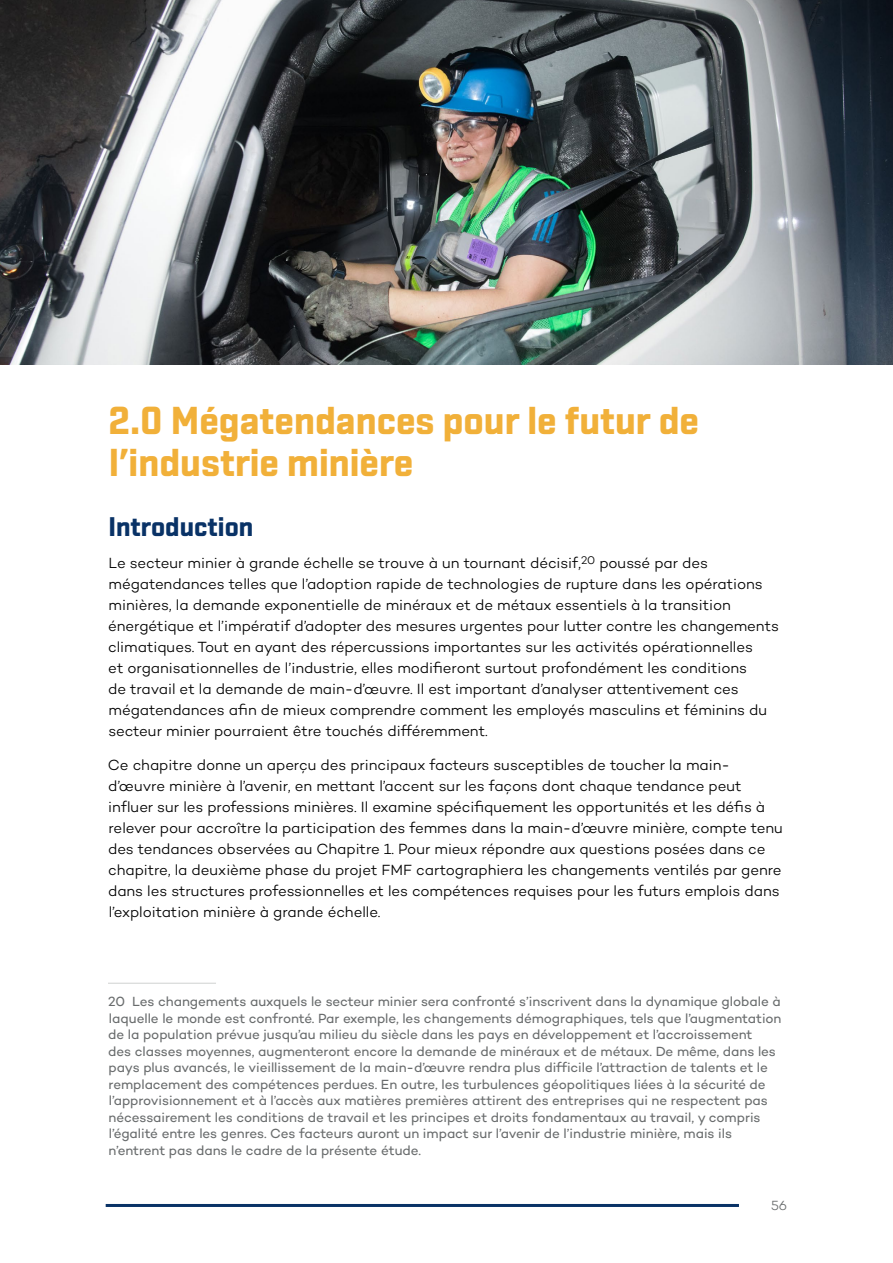
<style>
.page{position:relative;width:893px;height:1263px;background:#fff}
.page>*{position:absolute;margin:0;border:0;box-sizing:border-box;transform-origin:0 0}
.H1_-_chapter_start{font:700 39px/42px "Shentox";color:#f1b039}
.t1{font:700 27px "Shentox";color:#093266}
.t2{font:300 15px/21px "Campton";letter-spacing:-.005em;color:#000}
.Footnotes{font:13.5px/16.5px "Campton";letter-spacing:-.005em;color:#696c6d}
.t3{font:300 13.5px "Campton";color:#696c6d}
</style>
<div class="page">
<hr style="left:106px;top:1204px;width:633px;height:3px;background:#093266">
<hr style="left:108px;top:983px;width:108px;height:1px;background:#cfd1d0">
<img style="left:0;top:0;width:893px;height:365px">
<p class="H1_-_chapter_start" style="left:108px;top:400px;width:592px">2.0 Mégatendances pour le futur de l’industrie minière</p>
<h2 class="t1" style="left:108px;top:511px;width:146px">Introduction</h2>
<p class="t2" style="left:108px;top:552px;width:672px">Le secteur minier à grande échelle se trouve à un tournant décisif,<sup>20</sup> poussé par des mégatendances telles que l’adoption rapide de technologies de rupture dans les opérations minières, la demande exponentielle de minéraux et de métaux essentiels à la transition énergétique et l’impératif d’adopter des mesures urgentes pour lutter contre les changements climatiques. Tout en ayant des répercussions importantes sur les activités opérationnelles<br>et organisationnelles de l’industrie, elles modifieront surtout profondément les conditions<br>de travail et la demande de main-d’œuvre. Il est important d’analyser attentivement ces mégatendances afin de mieux comprendre comment les employés masculins et féminins du secteur minier pourraient être touchés différemment.</p>
<p class="t2" style="left:108px;top:754px;width:676px">Ce chapitre donne un aperçu des principaux facteurs susceptibles de toucher la main&shy;d’œuvre minière à l’avenir, en mettant l’accent sur les façons dont chaque tendance peut influer sur les professions minières. Il examine spécifiquement les opportunités et les défis à relever pour accroître la participation des femmes dans la main-d’œuvre minière, compte tenu des tendances observées au Chapitre 1. Pour mieux répondre aux questions posées dans ce chapitre, la deuxième phase du projet FMF cartographiera les changements ventilés par genre dans les structures professionnelles et les compétences requises pour les futurs emplois dans l’exploitation minière à grande échelle.</p>
<p class="Footnotes" style="left:108px;top:993px;width:675px">20 Les changements auxquels le secteur minier sera confronté s’inscrivent dans la dynamique globale à laquelle le monde est confronté. Par exemple, les changements démographiques, tels que l’augmentation de la population prévue jusqu’au milieu du siècle dans les pays en développement et l’accroissement<br>des classes moyennes, augmenteront encore la demande de minéraux et de métaux. De même, dans les pays plus avancés, le vieillissement de la main-d’œuvre rendra plus difficile l’attraction de talents et le remplacement des compétences perdues. En outre, les turbulences géopolitiques liées à la sécurité de l’approvisionnement et à l’accès aux matières premières attirent des entreprises qui ne respectent pas nécessairement les conditions de travail et les principes et droits fondamentaux au travail, y compris l’égalité entre les genres. Ces facteurs auront un impact sur l’avenir de l’industrie minière, mais ils n’entrent pas dans le cadre de la présente étude.</p>
<p class="t3" style="left:771px;top:1197px;width:18px">56</p>
</div>
